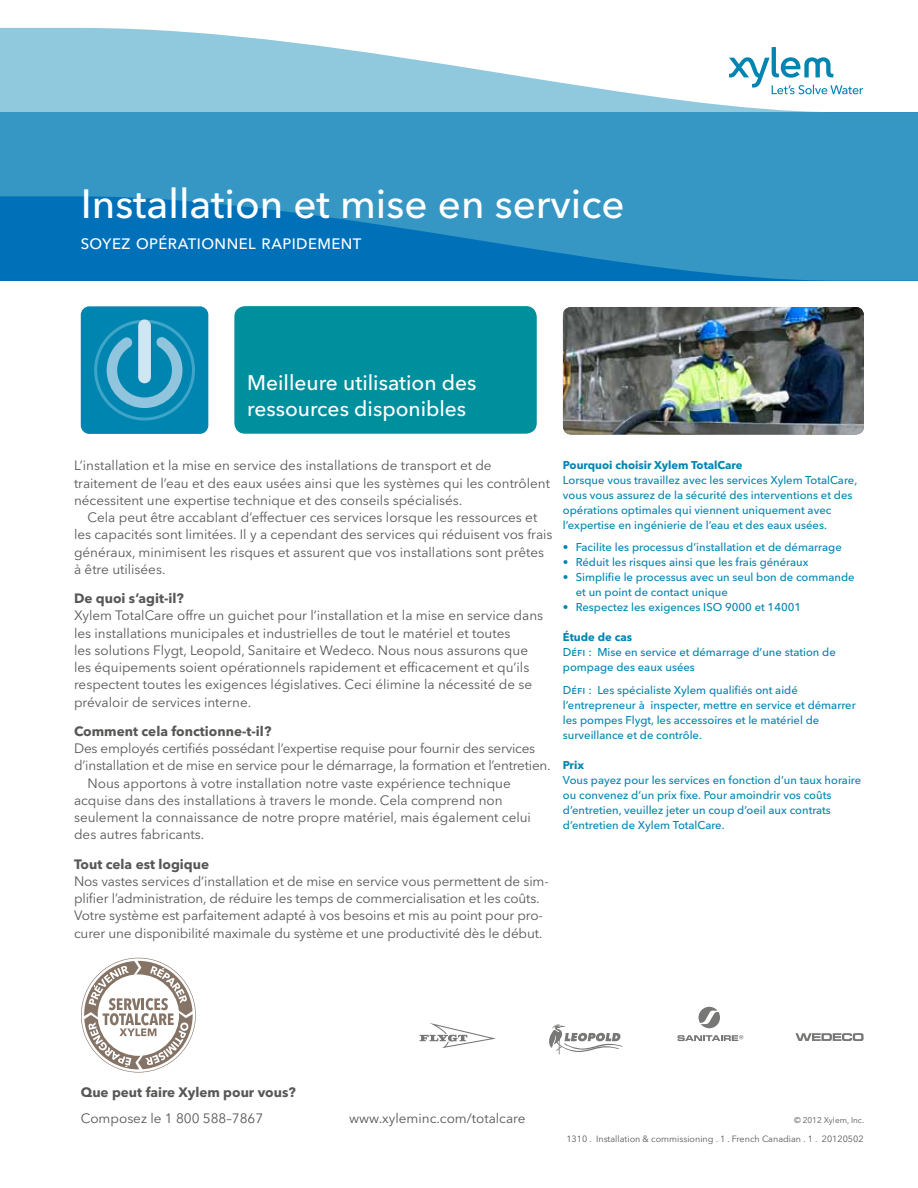
<style>
.page{position:relative;width:918px;height:1188px;background:#fff}
.page>*{position:absolute;margin:0;border:0;box-sizing:border-box;transform-origin:0 0}
.t1{font:500 40.5px "Avenir Next LT Pro";color:#fff}
.t2{font:500 21px/25.2px "Avenir Next LT Pro";color:#fff}
.t3{font:500 15px "Avenir Next LT Pro";letter-spacing:.03em;color:#fff}
.t4{font:13.5px/17.2px "Avenir Next LT Pro";color:#575756}
.t5{font:700 13.5px "Avenir Next LT Pro";color:#575756}
.t6{font:500 11.25px/15px "Avenir Next LT Pro";color:#0085b0}
.t7{font:700 11.25px "Avenir Next LT Pro";color:#0085b0}
.t8{font:9px "Avenir Next LT Pro";color:#575756}
.t9{font:8.25px "Avenir Next LT Pro";color:#575756}
</style>
<div class="page">
<svg style="left:549px;top:1024px;width:74px;height:30px"></svg>
<svg style="left:420px;top:1023px;width:76px;height:25px"></svg>
<svg style="left:699px;top:1007px;width:21px;height:21px"></svg>
<svg style="left:677px;top:1035px;width:66px;height:6px"></svg>
<svg style="left:795px;top:1033px;width:69px;height:8px"></svg>
<svg style="left:0;top:28px;width:918px;height:253px;fill:#3697c5"></svg>
<svg style="left:81px;top:958px;width:115px;height:115px"></svg>
<div style="left:234px;top:306px;width:303px;height:128px;background:#008f9d;border-radius:11px"></div>
<img style="left:563px;top:307px;width:301px;height:128px">
<div style="left:81px;top:306px;width:127px;height:128px;background:#0085b0;border-radius:9px"></div>
<svg style="left:94px;top:320px;width:101px;height:101px"></svg>
<h1 class="t1" style="left:81px;top:179px;width:545px">Installation et mise en service</h1>
<p class="t3" style="left:81px;top:235px;width:282px">Soyez opérationnel rapi dement</p>
<h2 class="t2" style="left:247px;top:371px;width:231px">Meilleure utilisation des ressources disponibles</h2>
<p class="t4" style="left:74px;top:457px;width:478px">L’installation et la mise en service des installations de transport et de traitement de l’eau et des eaux usées ainsi que les systèmes qui les contrôlent nécessitent une expertise technique et des conseils spécialisés.</p>
<p class="t4" style="left:74px;top:509px;width:480px;text-indent:14px">Cela peut être accablant d’effectuer ces services lorsque les ressources et les capacités sont limitées. Il y a cependant des services qui réduisent vos frais généraux, minimisent les risques et assurent que vos installations sont prêtes à être utilisées.</p>
<p class="t5" style="left:74px;top:590px;width:111px">De quoi s’agit-il?</p>
<p class="t4" style="left:74px;top:607px;width:471px">Xylem TotalCare offre un guichet pour l’installation et la mise en service dans les installations municipales et industrielles de tout le matériel et toutes<br>les solutions Flygt, Leopold, Sanitaire et Wedeco. Nous nous assurons que les équipements soient opérationnels rapidement et efficacement et qu’ils respectent toutes les exigences législatives. Ceci élimine la nécessité de se prévaloir de services interne.</p>
<p class="t5" style="left:74px;top:723px;width:199px">Comment cela fonctionne-t-il?</p>
<p class="t4" style="left:74px;top:740px;width:463px">Des employés certifiés possédant l’expertise requise pour fournir des services</p>
<p class="t4" style="left:74px;top:757px;width:478px">d’installation et de mise en service pour le démarrage, la formation et l’entretien.</p>
<p class="t4" style="left:88px;top:774px;width:425px">Nous apportons à votre installation notre vaste expérience technique</p>
<p class="t4" style="left:74px;top:792px;width:430px">acquise dans des installations à travers le monde. Cela comprend non</p>
<p class="t4" style="left:74px;top:809px;width:459px">seulement la connaissance de notre propre matériel, mais également celui</p>
<p class="t4" style="left:74px;top:826px;width:132px">des autres fabricants.</p>
<p class="t5" style="left:74px;top:856px;width:137px">Tout cela est logique</p>
<p class="t4" style="left:74px;top:872px;width:476px">Nos vastes services d’installation et de mise en service vous permettent de sim&shy;plifier l’administration, de réduire les temps de commercialisation et les coûts.<br>Votre système est parfaitement adapté à vos besoins et mis au point pour pro&shy;curer une disponibilité maximale du système et une productivité dès le début.</p>
<p class="t7" style="left:563px;top:458px;width:181px">Pourquoi choisir Xylem TotalCare</p>
<p class="t6" style="left:563px;top:472px;width:296px">Lorsque vous travaillez avec les services Xylem TotalCare, vous vous assurez de la sécurité des interventions et des opérations optimales qui viennent uniquement avec l’expertise en ingénierie de l’eau et des eaux usées.</p>
<p class="t6" style="left:563px;top:540px;width:280px">• Facilite les processus d’installation et de démarrage</p>
<p class="t6" style="left:563px;top:555px;width:247px">• Réduit les risques ainsi que les frais généraux</p>
<p class="t6" style="left:576px;top:570px;width:280px;text-indent:-13px">• Simplifie le processus avec un seul bon de commande et un point de contact unique</p>
<p class="t6" style="left:563px;top:600px;width:240px">• Respectez les exigences ISO 9000 et 14001</p>
<p class="t7" style="left:563px;top:630px;width:71px">Étude de cas</p>
<p class="t6" style="left:563px;top:645px;width:274px">Défi : M ise en service et démarrage d’une station de pompage des eaux usées</p>
<p class="t6" style="left:563px;top:682px;width:294px">Défi : Les spécialiste Xylem qualifiés ont aidé l’entrepreneur à inspecter, mettre en service et démarrer les pompes Flygt, les accessoires et le matériel de surveillance et de contrôle.</p>
<p class="t7" style="left:563px;top:758px;width:23px">Prix</p>
<p class="t6" style="left:563px;top:772px;width:300px">Vous payez pour les services en fonction d’un taux horaire ou convenez d’un prix fixe. Pour amoindrir vos coûts d’entretien, veuillez jeter un coup d’oeil aux contrats d’entretien de Xylem TotalCare.</p>
<p class="t5" style="left:81px;top:1084px;width:217px">Que peut faire Xylem pour vous?</p>
<p class="t4" style="left:81px;top:1109px;width:184px">Composez le 1 800 588–7867</p>
<p class="t4" style="left:349px;top:1109px;width:178px">www.xyleminc.com/totalcare</p>
<p class="t9" style="left:794px;top:1115px;width:72px">© 2012 Xylem, Inc.</p>
<p class="t8" style="left:566px;top:1134px;width:299px">1310 . Installation &amp; commissioning . 1 . French Canadian . 1 . 20120502</p>
</div>
